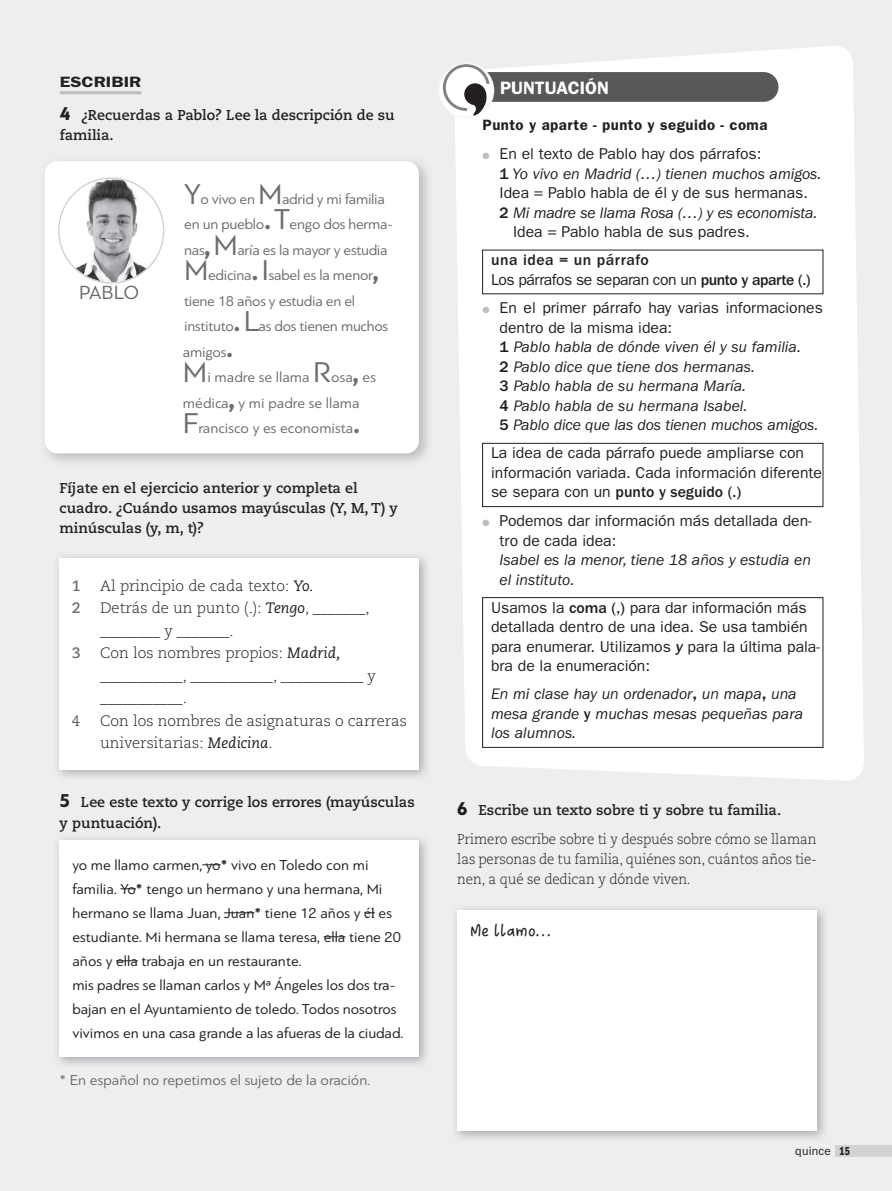
<style>
.page{position:relative;width:892px;height:1191px;background:#eeeeef}
.page>*{position:absolute;margin:0;border:0;box-sizing:border-box;transform-origin:0 0}
.t1{font:19.95px "PF Bague Sans Pro";letter-spacing:-.02em;color:#6c6d70}
.t2{font:600 18px "ITC Franklin Gothic Std";color:#fff}
.t3{font:16.5px "The Simple One";letter-spacing:.02em;color:#231f20}
.t4{font:italic 15.75px/19.5px "ITC Franklin Gothic Std";color:#231f20}
.t5{font:15.75px/19.5px "ITC Franklin Gothic Std";color:#231f20}
.t6{font:500 15.75px/19.5px "ITC Franklin Gothic Std";letter-spacing:.03em;color:#231f20}
.t7{font:15px/24px "PF Bague Sans Pro";color:#231f20}
.t8{font:15px/25.5px "PF Bague Sans Pro";letter-spacing:-.02em;color:#6c6d70}
.t9{font:300 15px/22.5px "Caecilia LT Std";color:#231f20}
.t10{font:15px "PF Bague Sans Pro";color:#6c6d70}
.t11{font:600 15px "ITC Franklin Gothic Std";letter-spacing:.03em;color:#231f20}
.t12{font:600 15px "ITC Franklin Gothic Std";color:#231f20;scale:1.23 1}
.t13{font:700 15px "Caecilia LT Std";color:#6c6d70}
.t14{font:700 14.25px/20.2px "Caecilia LT Std";color:#231f20}
.t15{font:300 14.25px/28.8px "Caecilia LT Std";letter-spacing:-.01em;color:#231f20;scale:.95 1}
.t16{font:12px "ITC Franklin Gothic Std";letter-spacing:.02em;color:#231f20}
.s1{font-family:"PF Bague Sans Pro";font-weight:900;font-size:19.5px}
.s2{font-size:30px}
.s3{font-family:"PF Bague Sans Pro U Black";font-size:22.5px}
.s4{font-weight:400;font-style:italic}
.s5{font-weight:700}
.s6{font-family:"Times New Roman"}
.s7{font-weight:500;font-style:normal}
.s8{font-weight:400}
.s9{font-style:normal}
.s10{font-weight:500}
.s11{font-family:"ITC Franklin Gothic Std Med It"}
.s12{font-weight:600;font-style:normal}
.s13{font-family:"ITC Franklin Gothic Std Dm Cp"}
</style>
<div class="page">
<hr style="left:60px;top:91px;width:81px;height:3px;background:#bcbdc0">
<img style="left:45px;top:160px;width:383px;height:302px">
<div style="left:45px;top:161px;width:374px;height:292px;background:#fff;border-radius:13px"></div>
<svg style="left:59px;top:178px;width:105px;height:105px"></svg>
<img style="left:60px;top:179px;width:103px;height:103px;border-radius:50%">
<img style="left:57px;top:556px;width:370px;height:221px">
<div style="left:60px;top:558px;width:359px;height:211px;background:#fff"></div>
<svg style="left:455px;top:46px;width:409px;height:735px;fill:#fff"></svg>
<div style="left:466px;top:72px;width:312px;height:30px;background:#57585a;border-radius:15px"></div>
<div style="left:439px;top:63px;width:54px;height:55px;background:#fff;border-radius:50%"></div>
<svg style="left:443px;top:64px;width:46px;height:53px"></svg>
<div style="left:438px;top:63px;width:56px;height:55px;border:2px solid #f5f5f6;border-radius:50%"></div>
<div style="left:482px;top:249px;width:342px;height:499px;background:#fff"></div>
<img style="left:57px;top:838px;width:370px;height:227px">
<div style="left:60px;top:840px;width:359px;height:217px;background:#fff"></div>
<svg style="left:202px;top:864px;width:19px;height:1px"></svg>
<svg style="left:120px;top:888px;width:16px;height:1px"></svg>
<hr style="left:224px;top:912px;width:30px;height:1px;background:#231f20">
<svg style="left:324px;top:936px;width:21px;height:1px"></svg>
<svg style="left:116px;top:960px;width:22px;height:1px"></svg>
<img style="left:455px;top:908px;width:370px;height:231px">
<div style="left:457px;top:911px;width:359px;height:220px;background:#fff"></div>
<div style="left:836px;top:1145px;width:56px;height:11px;background:#d1d2d4"></div>
<svg style="left:483px;top:153px;width:6px;height:6px"></svg>
<svg style="left:483px;top:307px;width:9px;height:7px"></svg>
<svg style="left:483px;top:520px;width:9px;height:7px"></svg>
<p class="t12" style="left:60px;top:76px;width:68px">ESCRIBIR</p>
<p class="t14" style="left:60px;top:105px;width:336px"><span class="s1">4</span> ¿Recuerdas a Pablo? Lee la descripción de su familia.</p>
<p class="t1" style="left:79px;top:285px;width:61px">PABLO</p>
<p class="t8" style="left:183px;top:187px;width:212px"><span class="s2">Y</span>o vivo en <span class="s2">M</span>adrid y mi familia en un pueblo<span class="s3">.</span><span class="s2">T</span>engo dos herma&shy;nas<span class="s3">,</span><span class="s2">M</span>aría es la mayor y estudia<br><span class="s2">M</span>edicina<span class="s3">.</span><span class="s2">I</span>sabel es la menor<span class="s3">, </span>tiene 18 años y estudia en el instituto<span class="s3">.</span><span class="s2">L</span>as dos tienen muchos amigos<span class="s3">.<br></span><span class="s2">M</span>i madre se llama <span class="s2">R</span>osa<span class="s3">,</span> es médica<span class="s3">,</span> y mi padre se llama<br><span class="s2">F</span>rancisco y es economista<span class="s3">.</span></p>
<p class="t14" style="left:60px;top:478px;width:340px">Fíjate en el ejercicio anterior y completa el cuadro. ¿Cuándo usamos mayúsculas (Y, M, T) y minúsculas (y, m, t)?</p>
<p class="t13" style="left:72px;top:578px;width:10px">1</p>
<p class="t9" style="left:100px;top:575px;width:215px">Al principio de cada texto: <span class="s4">Yo.</span></p>
<p class="t13" style="left:72px;top:600px;width:10px">2</p>
<p class="t9" style="left:100px;top:597px;width:271px">Detrás de un punto (.): <span class="s4">Tengo</span>, _______, ________ y _______.</p>
<p class="t13" style="left:72px;top:645px;width:10px">3</p>
<p class="t9" style="left:100px;top:642px;width:277px">Con los nombres propios: <span class="s4">Madrid, </span>___________, ___________, ___________ y ___________.</p>
<p class="t9" style="left:72px;top:710px;width:10px">4</p>
<p class="t9" style="left:100px;top:710px;width:308px">Con los nombres de asignaturas o carreras universitarias: <span class="s4">Medicina</span>.</p>
<p class="t14" style="left:60px;top:793px;width:357px"><span class="s1">5</span> Lee este texto y corrige los errores (mayúsculas y puntuación).</p>
<p class="t7" style="left:72px;top:854px;width:332px">yo me llamo carmen, yo<span class="s5">*</span> vivo en Toledo con mi familia. Yo<span class="s5">*</span> tengo un hermano y una hermana, Mi hermano se llama Juan, Juan<span class="s5">*</span> tiene 12 años y <span class="s6">él</span> es estudiante. Mi hermana se llama teresa, ella tiene 20 años y ella trabaja en un restaurante.<br>mis padres se llaman carlos y Mª Ángeles los dos tra&shy;bajan en el Ayuntamiento de toledo. Todos nosotros vivimos en una casa grande a las afueras de la ciudad.</p>
<p class="t10" style="left:60px;top:1074px;width:312px">* En español no repetimos el sujeto de la oración.</p>
<p class="t2" style="left:500px;top:81px;width:110px">PUNTUACIÓN</p>
<p class="t11" style="left:483px;top:120px;width:286px">Punto y aparte - punto y seguido - coma</p>
<p class="t5" style="left:500px;top:146px;width:263px">En el texto de Pablo hay dos párrafos:</p>
<p class="t4" style="left:500px;top:165px;width:323px"><span class="s7">1</span> Yo vivo en Madrid (…) tienen muchos amigos.</p>
<p class="t5" style="left:500px;top:185px;width:310px">Idea = Pablo habla de él y de sus hermanas.</p>
<p class="t4" style="left:500px;top:204px;width:319px"><span class="s7">2</span> Mi madre se llama Rosa (…) y es economista.</p>
<p class="t5" style="left:513px;top:224px;width:238px">Idea = Pablo habla de sus padres.</p>
<p class="t6" style="left:491px;top:252px;width:321px">una idea = un párrafo<br><span class="s8">Los párrafos se separan con un</span> punto y aparte (.)</p>
<p class="t4" style="left:500px;top:300px;width:325px"><span class="s9">En el primer párrafo hay varias informaciones dentro de la misma idea:<br></span><span class="s7">1</span> Pablo habla de dónde viven él y su familia.<br><span class="s7">2</span> Pablo dice que tiene dos hermanas.<br><span class="s7">3</span> Pablo habla de su hermana María.<br><span class="s7">4</span> Pablo habla de su hermana Isabel.<br><span class="s7">5</span> Pablo dice que las dos tienen muchos amigos.</p>
<p class="t5" style="left:491px;top:445px;width:332px">La idea de cada párrafo puede ampliarse con información variada. Cada información diferente se separa con un <span class="s10">punto y seguido (.)</span></p>
<p class="t5" style="left:500px;top:513px;width:314px">Podemos dar información más detallada den&shy;tro de cada idea:</p>
<p class="t4" style="left:500px;top:552px;width:313px">Isabel es la menor, tiene 18 años y estudia en el instituto.</p>
<p class="t5" style="left:491px;top:599px;width:330px">Usamos la <span class="s10">coma (,)</span> para dar información más detallada dentro de una idea. Se usa también para enumerar. Utilizamos <span class="s11">y</span> para la última pala&shy;bra de la enumeración:</p>
<p class="t4" style="left:491px;top:686px;width:313px">En mi clase hay un ordenador<span class="s12">,</span> un mapa<span class="s12">,</span> una mesa grande <span class="s7">y</span> muchas mesas pequeñas para los alumnos.</p>
<p class="t15" style="left:457px;top:796px;width:380px"><span class="s1">6</span> <span class="s5">Escribe un texto sobre ti y sobre tu familia.<br></span>Primero escribe sobre ti y después sobre cómo se llaman</p>
<p class="t15" style="left:457px;top:849px;width:380px;line-height:20.2px">las personas de tu familia, quiénes son, cuántos años tie&shy;nen, a qué se dedican y dónde viven.</p>
<p class="t3" style="left:470px;top:923px;width:85px">Me llamo…</p>
<p class="t16" style="left:795px;top:1147px;width:56px">quince <span class="s13">15</span></p>
</div>
